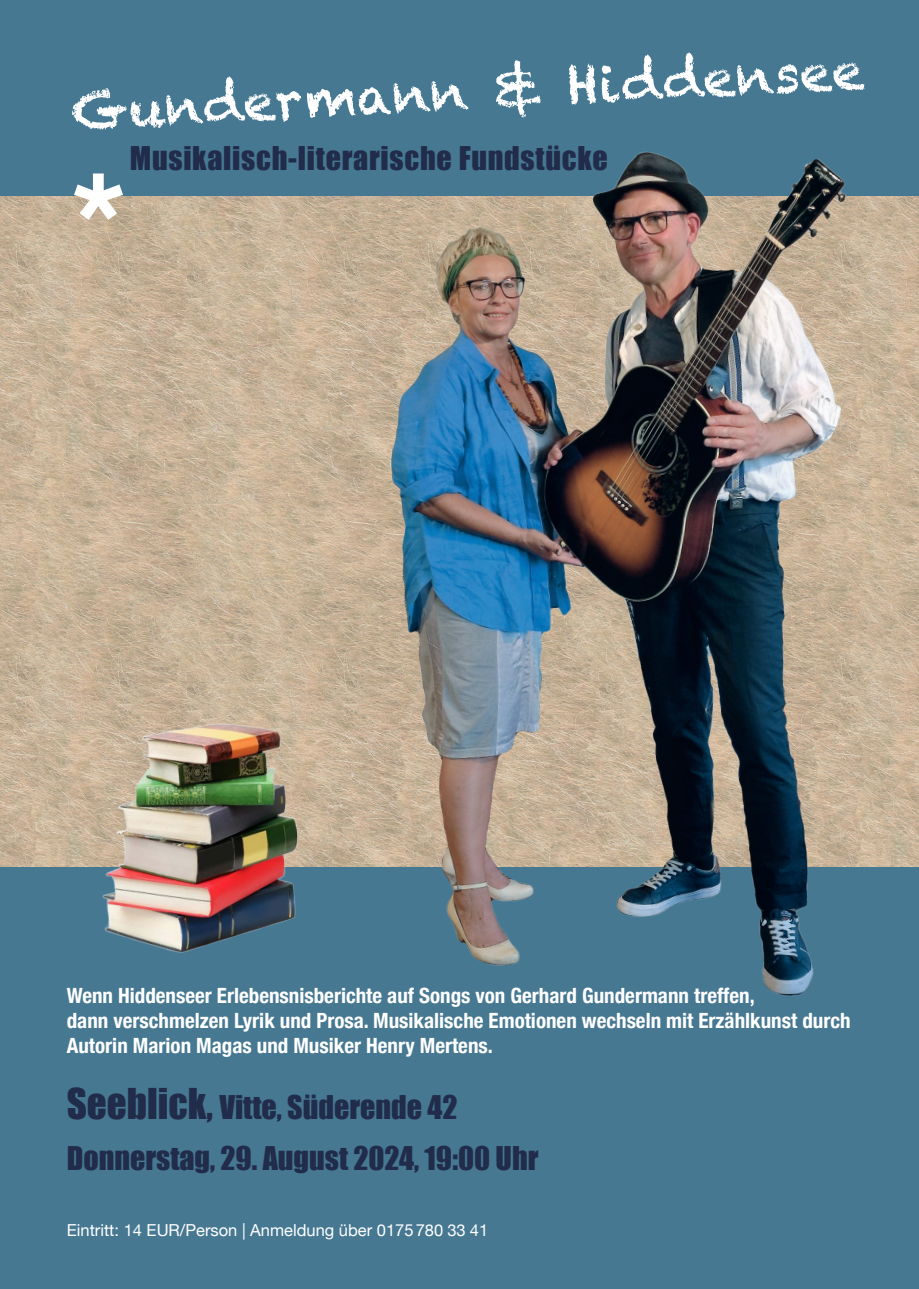
<style>
.page{position:relative;width:919px;height:1289px;background:#fff}
.page>*{position:absolute;margin:0;border:0;box-sizing:border-box;transform-origin:0 0}
.t1{font:700 135px "Helvetica Neue";color:#fff}
.t2{font:51.75px "Chalkduster";color:#fff}
.t3{font:30px "Impact";color:#212c4a}
.t4{font:30px "Impact";letter-spacing:.025em;color:#212c4a}
.t5{font:700 condensed 21px/25.2px "Helvetica Neue";color:#fff}
.t6{font:16.5px "Helvetica Neue";color:#fff}
.s1{font-size:39px}
</style>
<div class="page">
<img style="left:0;top:196px;width:918px;height:671px">
<div style="left:0;top:867px;width:918px;height:421px;background:#467892"></div>
<div style="left:0;top:0;width:918px;height:196px;background:#467892"></div>
<img style="left:347px;top:151px;width:531px;height:845px">
<img style="left:4px;top:690px;width:330px;height:263px">
<p class="t2" style="left:70px;top:81px;width:795px;rotate:-3deg">Gundermann &amp; Hiddensee</p>
<p class="t4" style="left:130px;top:135px;width:479px">Musikalisch-literarische Fundstücke</p>
<p class="t1" style="left:71px;top:116px;width:56px">*</p>
<p class="t5" style="left:67px;top:981px;width:785px">Wenn Hiddenseer Erlebensnisberichte auf Songs von Gerhard Gundermann treffen,<br>dann verschmelzen Lyrik und Prosa. Musikalische Emotionen wechseln mit Erzählkunst durch</p>
<p class="t5" style="left:67px;top:1031px;width:427px">Autorin Marion Magas und Musiker Henry Mertens.</p>
<p class="t3" style="left:67px;top:1083px;width:392px"><span class="s1">Seeblick,</span> Vitte, Süderende 42</p>
<p class="t3" style="left:67px;top:1135px;width:473px">Donnerstag, 29. August 2024, 19:00 Uhr</p>
<p class="t6" style="left:67px;top:1217px;width:423px">Eintritt: 14 EUR/Person | Anmeldung über 0175780 33 41</p>
</div>
